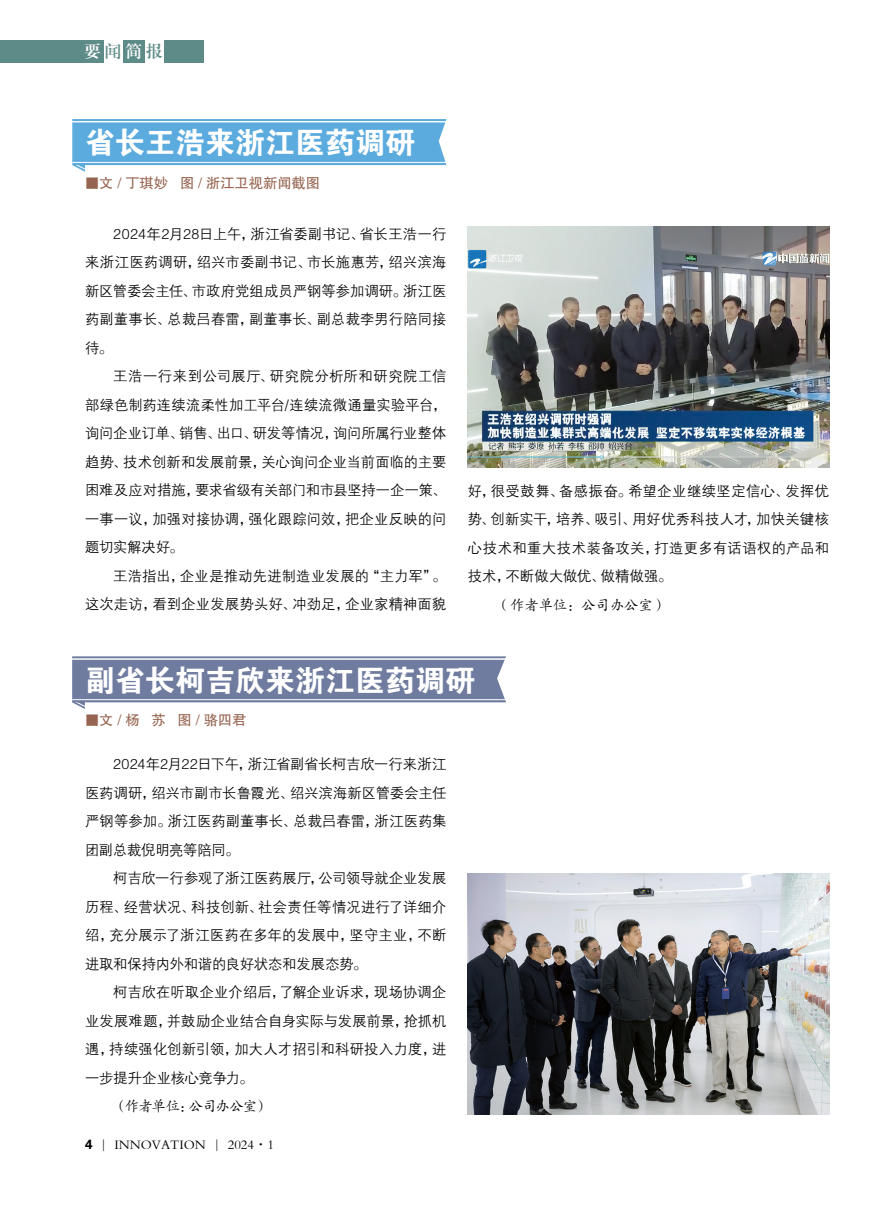
<style>
.page{position:relative;width:893px;height:1212px;background:#fff}
.page>*{position:absolute;margin:0;border:0;box-sizing:border-box;transform-origin:0 0}
.t1{font:30px "FZDHTJW GB1 0";color:#fff}
.t2{font:16.5px "FZXBSJW GB1 0";color:#fff}
.t3{font:14.25px/28.5px "FZZDXJW GB1 0";letter-spacing:.01em;color:#000;text-align:justify}
.t4{font:14.25px "FZHTJW GB1 0";color:#966450}
.t5{font:14.25px "FZKTJW GB1 0";letter-spacing:-.045em;color:#000}
.t6{font:14.25px "FZKTJW GB1 0";color:#000}
.t7{font:13.5px "FZBSK GBK1 0";color:#000}
.s1{color:#5d8b87}
.s2{font-family:"FZDHTJW GB1 0"}
</style>
<div class="page">
<div style="left:0;top:40px;width:203px;height:23px;background:#5d8b87"></div>
<div style="left:104px;top:40px;width:18px;height:23px;background:#fff"></div>
<div style="left:145px;top:40px;width:18px;height:23px;background:#fff"></div>
<svg style="left:72px;top:656px;width:434px;height:53px;background:#8691ae"></svg>
<hr style="left:72px;top:699px;width:580px;height:1px;background:#fff">
<hr style="left:72px;top:659px;width:584px;height:1px;background:#fff">
<img style="left:468px;top:873px;width:361px;height:241px">
<svg style="left:72px;top:119px;width:374px;height:53px;background:#75b7e3"></svg>
<hr style="left:72px;top:162px;width:738px;height:1px;background:#fff">
<hr style="left:72px;top:121px;width:738px;height:1px;background:#fff">
<img style="left:468px;top:227px;width:361px;height:240px">
<p class="t2" style="left:84px;top:43px;width:80px">要<span class="s1">闻</span>简<span class="s1">报</span></p>
<h1 class="t1" style="left:85px;top:126px;width:331px">省长王浩来浙江医药调研</h1>
<p class="t4" style="left:85px;top:175px;width:237px">■文 / 丁琪妙 图 / 浙江卫视新闻截图</p>
<p class="t3" style="left:85px;top:220px;width:363px;text-indent:28px">2024年2月28日上午，浙江省委副书记、省长王浩一行来浙江医药调研，绍兴市委副书记、市长施惠芳，绍兴滨海新区管委会主任、市政府党组成员严钢等参加调研。浙江医药副董事长、总裁吕春雷，副董事长、副总裁李男行陪同接待。</p>
<p class="t3" style="left:85px;top:363px;width:363px;text-indent:28px">王浩一行来到公司展厅、研究院分析所和研究院工信部绿色制药连续流柔性加工平台/连续流微通量实验平台，询问企业订单、销售、出口、研发等情况，询问所属行业整体趋势、技术创新和发展前景，关心询问企业当前面临的主要困难及应对措施，要求省级有关部门和市县坚持一企一策、一事一议，加强对接协调，强化跟踪问效，把企业反映的问题切实解决好。</p>
<p class="t3" style="left:85px;top:562px;width:363px;text-align:right">王浩指出，企业是推动先进制造业发展的“主力军”。<br>这次走访，看到企业发展势头好、冲劲足，企业家精神面貌</p>
<p class="t3" style="left:468px;top:477px;width:363px">好，很受鼓舞、备感振奋。希望企业继续坚定信心、发挥优势、创新实干，培养、吸引、用好优秀科技人才，加快关键核心技术和重大技术装备攻关，打造更多有话语权的产品和技术，不断做大做优、做精做强。</p>
<p class="t6" style="left:496px;top:598px;width:172px">（作者单位：公司办公室）</p>
<h1 class="t1" style="left:85px;top:664px;width:391px">副省长柯吉欣来浙江医药调研</h1>
<p class="t4" style="left:85px;top:712px;width:163px">■文 / 杨 苏 图 / 骆四君</p>
<p class="t3" style="left:85px;top:750px;width:363px;text-indent:28px">2024年2月22日下午，浙江省副省长柯吉欣一行来浙江医药调研，绍兴市副市长鲁霞光、绍兴滨海新区管委会主任严钢等参加。浙江医药副董事长、总裁吕春雷，浙江医药集团副总裁倪明亮等陪同。</p>
<p class="t3" style="left:85px;top:864px;width:363px;text-indent:28px">柯吉欣一行参观了浙江医药展厅，公司领导就企业发展历程、经营状况、科技创新、社会责任等情况进行了详细介绍，充分展示了浙江医药在多年的发展中，坚守主业，不断进取和保持内外和谐的良好状态和发展态势。</p>
<p class="t3" style="left:85px;top:978px;width:363px;text-indent:28px">柯吉欣在听取企业介绍后，了解企业诉求，现场协调企业发展难题，并鼓励企业结合自身实际与发展前景，抢抓机遇，持续强化创新引领，加大人才招引和科研投入力度，进一步提升企业核心竞争力。</p>
<p class="t5" style="left:113px;top:1099px;width:157px">（作者单位：公司办公室）</p>
<p class="t7" style="left:85px;top:1137px;width:191px"><span class="s2">4</span> | INNOVATION | 2024·1</p>
</div>
